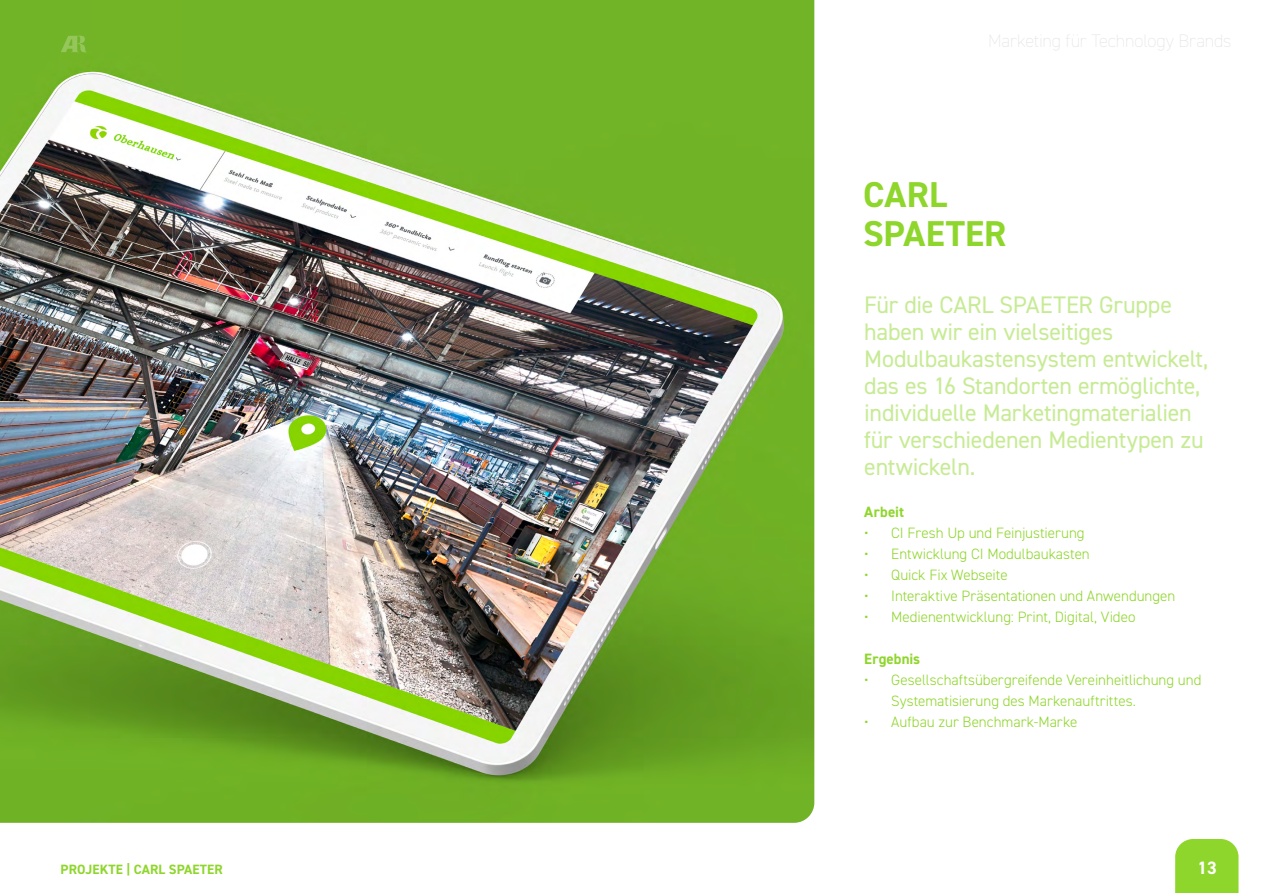
<style>
.page{position:relative;width:1263px;height:893px;background:#fff}
.page>*{position:absolute;margin:0;border:0;box-sizing:border-box;transform-origin:0 0}
.t1{font:700 36px/39px "DIN2014";letter-spacing:.005em;color:#8fd62c}
.t2{font:24px/27px "DIN2014";letter-spacing:-.015em;color:#c7eb95}
.t3{font:700 18px "DIN2014";color:#fff}
.t4{font:300 15px/21px "DIN2014";letter-spacing:-.005em;color:#8fd62c}
.t5{font:700 15px "DIN2014";letter-spacing:.005em;color:#8fd62c}
.t6{font:700 13.5px "DIN2014";letter-spacing:.01em;color:#8fd62c}
</style>
<div class="page">
<img style="left:0;top:0;width:814px;height:823px">
<div style="left:1175px;top:839px;width:63px;height:54px;background:#8fd62c"></div>
<svg style="left:61px;top:36px;width:26px;height:16px"></svg>
<h1 class="t1" style="left:863px;top:174px;width:145px">CARL<br>SPAETER</h1>
<h2 class="t2" style="left:864px;top:291px;width:345px">Für die CARL SPAETER Gruppe haben wir ein vielseitiges<br>Modulbaukastensystem entwickelt, das es 16 Standorten ermöglichte, individuelle Marketingmaterialien für verschiedenen Medientypen zu entwickeln.</h2>
<p class="t5" style="left:864px;top:502px;width:41px">Arbeit</p>
<p class="t4" style="left:864px;top:523px;width:222px">• CI Fresh Up und Feinjustierung</p>
<p class="t4" style="left:864px;top:544px;width:227px">• Entwicklung CI Modulbaukasten</p>
<p class="t4" style="left:864px;top:565px;width:145px">• Quick Fix Webseite</p>
<p class="t4" style="left:864px;top:586px;width:313px">• Interaktive Präsentationen und Anwendungen</p>
<p class="t4" style="left:864px;top:607px;width:273px">• Medienentwicklung: Print, Digital, Video</p>
<p class="t5" style="left:864px;top:649px;width:57px">Ergebnis</p>
<p class="t4" style="left:891px;top:670px;width:312px;text-indent:-27px">• Gesellschaftsübergreifende Vereinheitlichung und<br>Systematisierung des Markenauftrittes.</p>
<p class="t4" style="left:864px;top:712px;width:215px">• Aufbau zur Benchmark-Marke</p>
<p class="t6" style="left:61px;top:860px;width:164px">PROJEKTE | CARL SPAETER</p>
<p class="t3" style="left:1197px;top:856px;width:21px">13</p>
</div>
